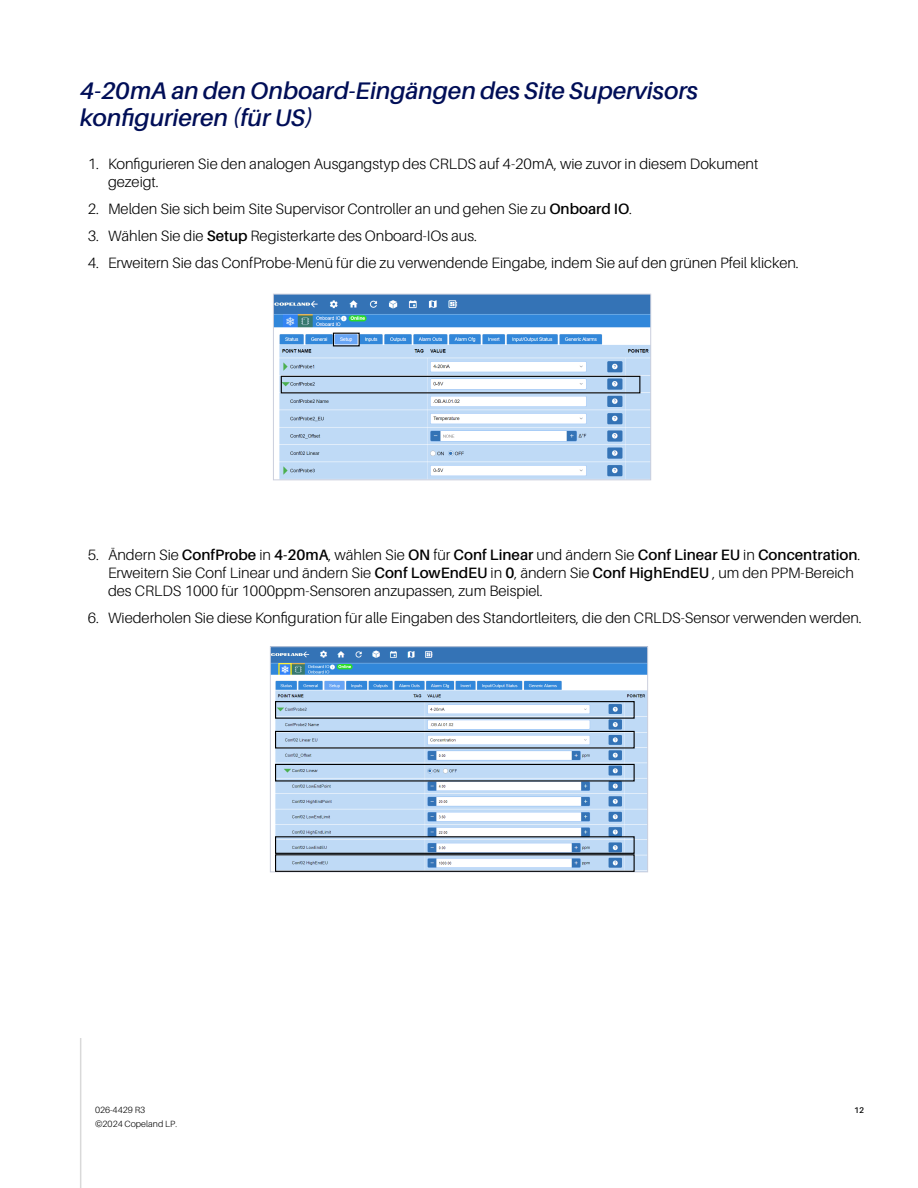
<style>
.page{position:relative;width:918px;height:1188px;background:#fff}
.page>*{position:absolute;margin:0;border:0;box-sizing:border-box;transform-origin:0 0}
.t1{font:italic 600 24px/27px "Aileron";color:#000e57}
.t2{font:300 15px/18px "Aileron";color:#000}
.t3{font:300 9px "Aileron";color:#000}
.t4{font:600 8.25px "Aileron";color:#000}
.s1{font-weight:600}
</style>
<div class="page">
<hr style="left:80px;top:1038px;width:1px;height:150px;background:#d9d9d9">
<img style="left:275px;top:296px;width:374px;height:182px">
<div style="left:273px;top:294px;width:378px;height:186px;border:1px solid #cbcfdd"></div>
<div style="left:281px;top:376px;width:359px;height:17px;border:1px solid #000"></div>
<img style="left:272px;top:648px;width:374px;height:222px">
<div style="left:275px;top:701px;width:360px;height:18px;border:1px solid #000"></div>
<div style="left:275px;top:731px;width:360px;height:18px;border:1px solid #000"></div>
<div style="left:275px;top:764px;width:360px;height:18px;border:1px solid #000"></div>
<div style="left:275px;top:836px;width:360px;height:18px;border:1px solid #000"></div>
<div style="left:275px;top:854px;width:360px;height:18px;border:1px solid #000"></div>
<h1 class="t1" style="left:80px;top:78px;width:620px">4-20mA an den Onboard-Eingängen des Site Supervisors konfigurieren (für US)</h1>
<p class="t2" style="left:108px;top:155px;width:652px;text-indent:-20px">1. Konfigurieren Sie den analogen Ausgangstyp des CRLDS auf 4-20mA, wie zuvor in diesem Dokument gezeigt.</p>
<p class="t2" style="left:88px;top:200px;width:546px">2. Melden Sie sich beim Site Supervisor Controller an und gehen Sie zu <span class="s1">Onboard IO</span>.</p>
<p class="t2" style="left:88px;top:227px;width:391px">3. Wählen Sie die <span class="s1">Setup</span> Registerkarte des Onboard-IOs aus.</p>
<p class="t2" style="left:88px;top:254px;width:713px">4. Erweitern Sie das ConfProbe-Menü für die zu verwendende Eingabe, indem Sie auf den grünen Pfeil klicken.</p>
<p class="t2" style="left:108px;top:546px;width:754px;text-indent:-20px">5. Ändern Sie <span class="s1">ConfProbe</span> in <span class="s1">4-20mA</span>, wählen Sie <span class="s1">ON</span> für <span class="s1">Conf Linear</span> und ändern Sie <span class="s1">Conf Linear EU</span> in <span class="s1">Concentration</span>.<br>Erweitern Sie Conf Linear und ändern Sie <span class="s1">Conf LowEndEU</span> in <span class="s1">0</span>, ändern Sie <span class="s1">Conf HighEndEU</span> , um den PPM-Bereich des CRLDS 1000 für 1000ppm-Sensoren anzupassen, zum Beispiel.</p>
<p class="t2" style="left:88px;top:609px;width:776px">6. Wiederholen Sie diese Konfiguration für alle Eingaben des Standortleiters, die den CRLDS-Sensor verwenden werden.</p>
<p class="t3" style="left:95px;top:1105px;width:52px">026-4429 R3</p>
<p class="t4" style="left:854px;top:1106px;width:11px">12</p>
<p class="t3" style="left:95px;top:1119px;width:84px">©2024 Copeland LP.</p>
</div>
